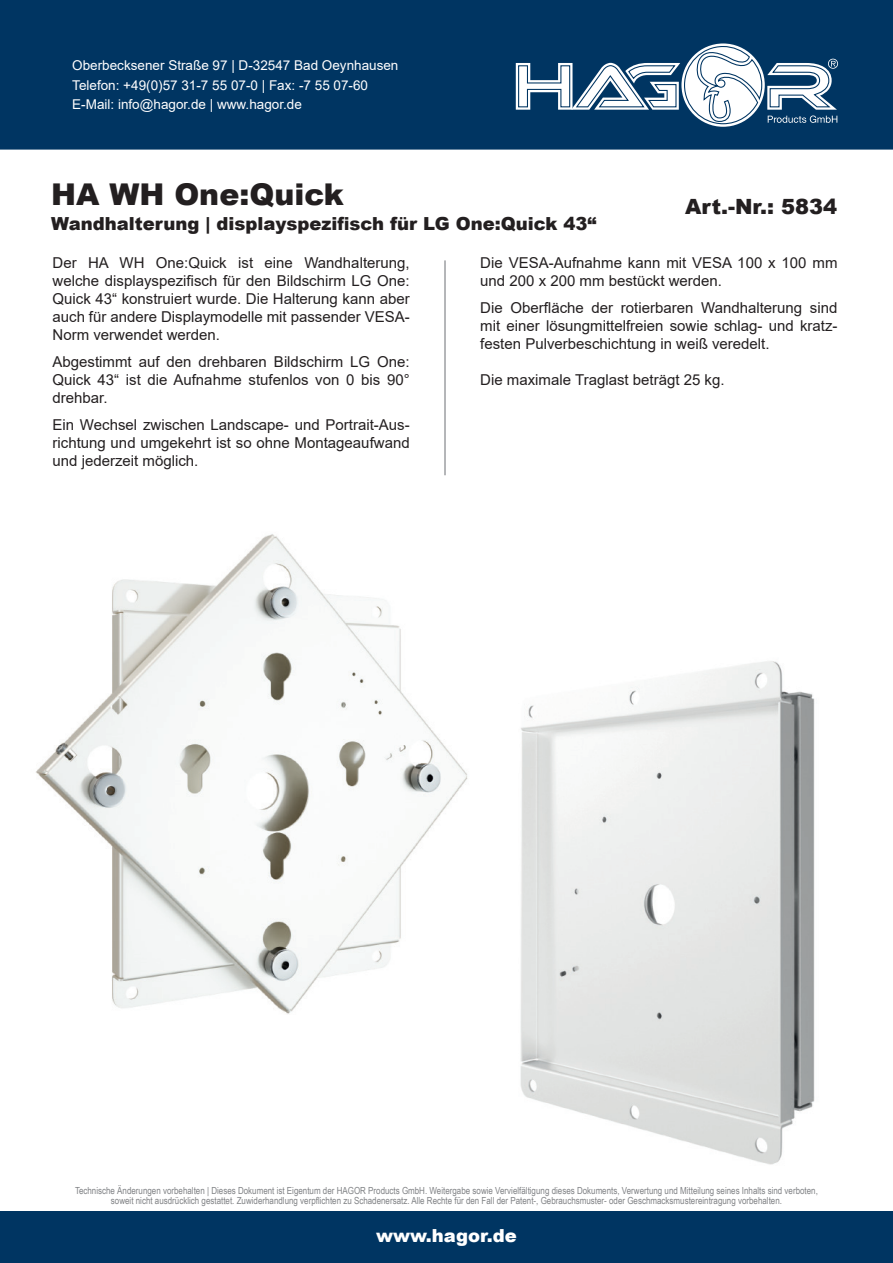
<style>
.page{position:relative;width:893px;height:1263px;background:#fff}
.page>*{position:absolute;margin:0;border:0;box-sizing:border-box;transform-origin:0 0}
.t1{font:900 30px "Arial";color:#231f20}
.t2{font:900 21px "Arial";color:#231f20}
.t3{font:900 18px "Arial";color:#231f20}
.t4{font:900 18px "Arial";color:#fff}
.t5{font:15px/18px "Arial";color:#231f20;text-align:justify}
.t6{font:13.5px/19.5px "Arial";color:#fff}
.t7{font:9.75px/10.5px "Arial Narrow";color:#808285;text-align:center}
</style>
<div class="page">
<div style="left:0;top:1212px;width:893px;height:51px;background:#003562"></div>
<div style="left:0;top:0;width:893px;height:150px;background:#003562"></div>
<hr style="left:444px;top:260px;width:2px;height:215px;background:#9d9fa2">
<svg style="left:483px;top:39px;width:376px;height:92px"></svg>
<img style="left:36px;top:534px;width:432px;height:480px">
<img style="left:520px;top:661px;width:295px;height:504px">
<p class="t6" style="left:72px;top:56px;width:328px">Oberbecksener Straße 97 | D-32547 Bad Oeynhausen<br>Telefon: +49(0)57 31-7 55 07-0 | Fax: -7 55 07-60<br>E-Mail: info@hagor.de | www.hagor.de</p>
<h1 class="t1" style="left:51px;top:172px;width:294px">HA WH One:Quick</h1>
<p class="t3" style="left:51px;top:211px;width:547px">Wandhalterung | displayspezifisch für LG One:Quick 43“</p>
<h2 class="t2" style="left:685px;top:191px;width:154px">Art.-Nr.: 5834</h2>
<p class="t5" style="left:53px;top:254px;width:359px">Der HA WH One:Quick ist eine Wandhalterung, welche displayspezifisch für den Bildschirm LG One:<br>Quick 43“ konstruiert wurde. Die Halterung kann aber auch für andere Displaymodelle mit passender VESA-Norm verwendet werden.</p>
<p class="t5" style="left:53px;top:353px;width:359px">Abgestimmt auf den drehbaren Bildschirm LG One:<br>Quick 43“ ist die Aufnahme stufenlos von 0 bis 90° drehbar.</p>
<p class="t5" style="left:53px;top:416px;width:359px">Ein Wechsel zwischen Landscape- und Portrait-Aus&shy;richtung und umgekehrt ist so ohne Montageaufwand und jederzeit möglich.</p>
<p class="t5" style="left:480px;top:254px;width:359px">Die VESA-Aufnahme kann mit VESA 100 x 100 mm und 200 x 200 mm bestückt werden.</p>
<p class="t5" style="left:480px;top:299px;width:359px">Die Oberfläche der rotierbaren Wandhalterung sind mit einer lösungmittelfreien sowie schlag- und kratz&shy;festen Pulverbeschichtung in weiß veredelt.</p>
<p class="t5" style="left:480px;top:371px;width:246px">Die maximale Traglast beträgt 25 kg.</p>
<p class="t7" style="left:75px;top:1184px;width:744px">Technische Änderungen vorbehalten | Dieses Dokument ist Eigentum der HAGOR Products GmbH. Weitergabe sowie Vervielfältigung dieses Dokuments, Verwertung und Mitteilung seines Inhalts sind verboten, soweit nicht ausdrücklich gestattet. Zuwiderhandlung verpflichten zu Schadenersatz. Alle Rechte für den Fall der Patent-, Gebrauchsmuster- oder Geschmacksmustereintragung vorbehalten.</p>
<p class="t4" style="left:376px;top:1222px;width:142px">www.hagor.de</p>
</div>
